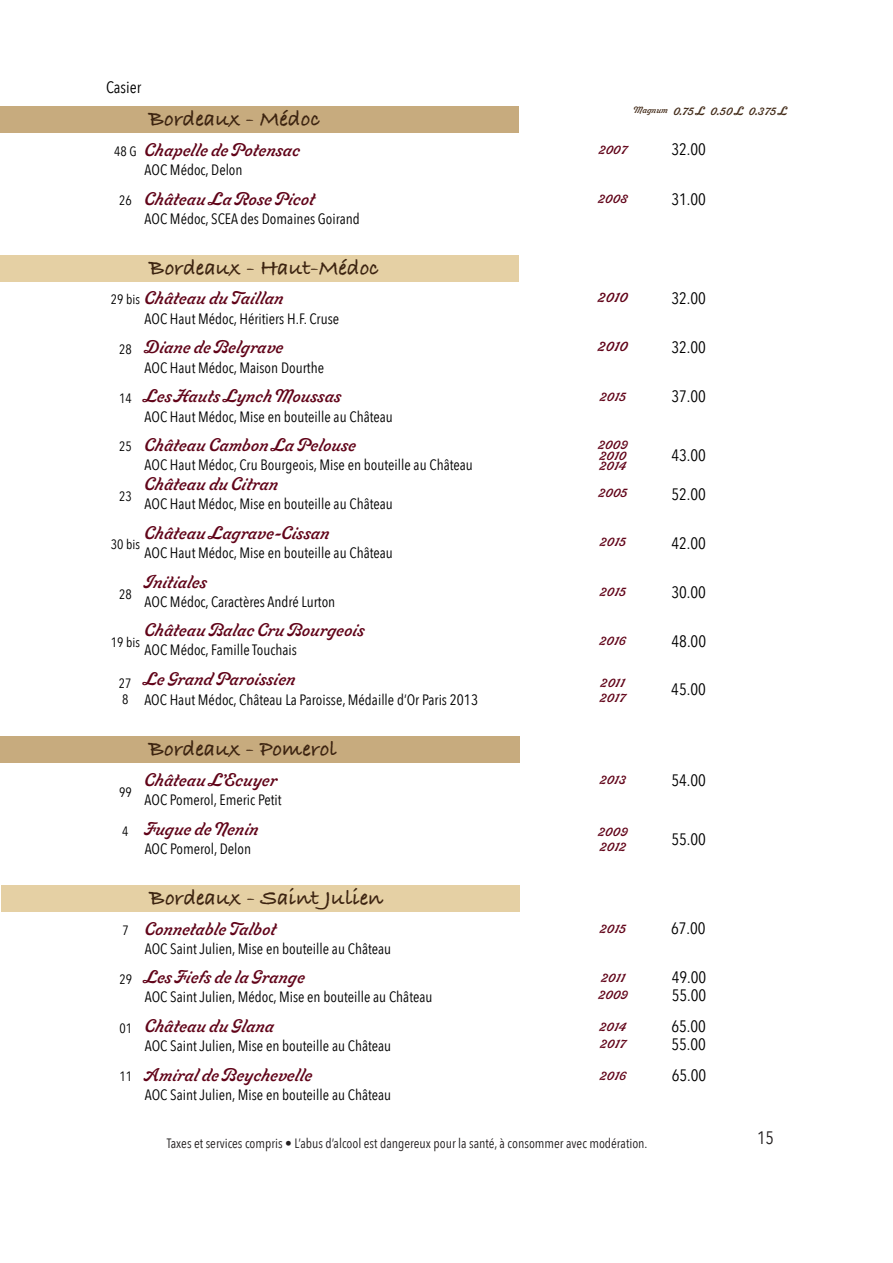
<style>
.page{position:relative;width:893px;height:1263px;background:#fff}
.page>*{position:absolute;margin:0;border:0;box-sizing:border-box;transform-origin:0 0}
.t1{font:700 22.5px "Bradley Hand ITCTT";color:#3c2310}
.t2{font:18px "Livermore Script ATF";color:#610419}
.t3{font:18px "Avenir Next Condensed";color:#231f20}
.t4{font:16.5px "Avenir Next Condensed";color:#000001}
.t5{font:15px "Avenir Next Condensed";color:#000001}
.t6{font:15px "Livermore Script ATF";color:#610419}
.t7{font:13.5px "Avenir Next Condensed";color:#231f20}
.t8{font:13.5px/10.5px "Livermore Script ATF";color:#610419}
.t9{font:13.5px/16.2px "Avenir Next Condensed";color:#000001}
.t10{font:12px "Livermore Script ATF Rough No.1";color:#3c2310}
.s1{font-family:"Avenir Next Condensed";font-size:13.5px;color:#000001}
</style>
<div class="page">
<div style="left:0;top:106px;width:519px;height:26px;background:#c7ab7e"></div>
<div style="left:0;top:255px;width:519px;height:26px;background:#e5d0a4"></div>
<div style="left:0;top:736px;width:519px;height:26px;background:#c7ab7e"></div>
<div style="left:1px;top:885px;width:518px;height:26px;background:#e5d0a4"></div>
<p class="t4" style="left:106px;top:74px;width:37px">Casier</p>
<h1 class="t1" style="left:149px;top:102px;width:173px">Bordeaux - Médoc</h1>
<p class="t10" style="left:634px;top:103px;width:155px"><sup>Magnum</sup> 0.75 L 0.50 L 0.375 L</p>
<p class="t2" style="left:145px;top:137px;width:157px">Chapelle de Potensac</p>
<p class="t5" style="left:145px;top:157px;width:100px">AOC Médoc, Delon</p>
<p class="t9" style="left:114px;top:142px;width:24px">48 G</p>
<p class="t8" style="left:598px;top:144px;width:30px">2007</p>
<p class="t4" style="left:671px;top:136px;width:36px">32.00</p>
<p class="t2" style="left:145px;top:186px;width:172px">Château La Rose Picot</p>
<p class="t5" style="left:145px;top:206px;width:217px">AOC Médoc, SCEA des Domaines Goirand</p>
<p class="t9" style="left:119px;top:192px;width:14px">26</p>
<p class="t8" style="left:598px;top:193px;width:31px">2008</p>
<p class="t4" style="left:671px;top:185px;width:36px">31.00</p>
<h1 class="t1" style="left:149px;top:251px;width:231px">Bordeaux - Haut-Médoc</h1>
<p class="t2" style="left:145px;top:286px;width:141px">Château du Taillan</p>
<p class="t5" style="left:145px;top:305px;width:196px">AOC Haut Médoc, Héritiers H.F. Cruse</p>
<p class="t9" style="left:111px;top:291px;width:31px">29 bis</p>
<p class="t9" style="left:119px;top:340px;width:14px">28</p>
<p class="t2" style="left:145px;top:335px;width:140px">Diane de Belgrave</p>
<p class="t5" style="left:145px;top:354px;width:181px">AOC Haut Médoc, Maison Dourthe</p>
<p class="t9" style="left:119px;top:389px;width:14px">14</p>
<p class="t2" style="left:145px;top:384px;width:198px">Les Hauts Lynch Moussas</p>
<p class="t5" style="left:145px;top:403px;width:250px">AOC Haut Médoc, Mise en bouteille au Château</p>
<p class="t9" style="left:119px;top:438px;width:14px">25</p>
<p class="t2" style="left:145px;top:433px;width:213px">Château Cambon La Pelouse</p>
<p class="t5" style="left:145px;top:452px;width:330px">AOC Haut Médoc, Cru Bourgeois, Mise en bouteille au Château</p>
<p class="t2" style="left:145px;top:471px;width:135px">Château du Citran</p>
<p class="t5" style="left:145px;top:491px;width:250px">AOC Haut Médoc, Mise en bouteille au Château</p>
<p class="t9" style="left:119px;top:487px;width:14px">23</p>
<p class="t9" style="left:111px;top:536px;width:31px">30 bis</p>
<p class="t9" style="left:119px;top:585px;width:14px">28</p>
<p class="t2" style="left:145px;top:520px;width:187px">Château Lagrave-Cissan</p>
<p class="t5" style="left:145px;top:540px;width:250px">AOC Haut Médoc, Mise en bouteille au Château</p>
<p class="t2" style="left:145px;top:569px;width:64px">Initiales</p>
<p class="t5" style="left:145px;top:588px;width:192px">AOC Médoc, Caractères André Lurton</p>
<p class="t6" style="left:598px;top:286px;width:32px">2010</p>
<p class="t4" style="left:671px;top:284px;width:36px">32.00</p>
<p class="t6" style="left:598px;top:335px;width:32px">2010</p>
<p class="t4" style="left:671px;top:333px;width:36px">32.00</p>
<p class="t8" style="left:599px;top:390px;width:28px">2015</p>
<p class="t4" style="left:671px;top:382px;width:36px">37.00</p>
<p class="t8" style="left:598px;top:439px;width:31px;text-align:justify">2009<br>2010<br>2014</p>
<p class="t4" style="left:671px;top:442px;width:36px">43.00</p>
<p class="t8" style="left:598px;top:487px;width:31px">2005</p>
<p class="t4" style="left:671px;top:480px;width:36px">52.00</p>
<p class="t8" style="left:599px;top:536px;width:28px">2015</p>
<p class="t4" style="left:671px;top:529px;width:36px">42.00</p>
<p class="t8" style="left:599px;top:586px;width:28px">2015</p>
<p class="t4" style="left:671px;top:578px;width:36px">30.00</p>
<p class="t2" style="left:145px;top:617px;width:221px">Château Balac Cru Bourgeois</p>
<p class="t5" style="left:145px;top:637px;width:154px">AOC Médoc, Famille Touchais</p>
<p class="t4" style="left:671px;top:627px;width:36px">48.00</p>
<p class="t9" style="left:111px;top:634px;width:31px">19 bis</p>
<p class="t8" style="left:599px;top:635px;width:28px">2016</p>
<p class="t2" style="left:144px;top:667px;width:153px">Le Grand Paroissien</p>
<p class="t5" style="left:144px;top:686px;width:335px">AOC Haut Médoc, Château La Paroisse, Médaille d’Or Paris 2013</p>
<p class="t9" style="left:119px;top:674px;width:14px">27<br>8</p>
<p class="t8" style="left:599px;top:674px;width:27px;line-height:15px">2011<br>2017</p>
<p class="t4" style="left:671px;top:676px;width:36px">45.00</p>
<p class="t9" style="left:119px;top:783px;width:14px">99</p>
<p class="t9" style="left:122px;top:822px;width:8px">4</p>
<h1 class="t1" style="left:149px;top:732px;width:189px">Bordeaux - Pomerol</h1>
<p class="t2" style="left:145px;top:767px;width:134px">Château L’Ecuyer</p>
<p class="t5" style="left:145px;top:787px;width:138px">AOC Pomerol, Emeric Petit</p>
<p class="t2" style="left:145px;top:816px;width:115px">Fugue de Nenin</p>
<p class="t5" style="left:145px;top:836px;width:108px">AOC Pomerol, Delon</p>
<h1 class="t1" style="left:150px;top:881px;width:235px">Bordeaux - Saint Julien</h1>
<p class="t2" style="left:123px;top:916px;width:155px"><span class="s1">7</span> Connetable Talbot</p>
<p class="t5" style="left:145px;top:935px;width:248px">AOC Saint Julien, Mise en bouteille au Château</p>
<p class="t9" style="left:119px;top:970px;width:14px">29</p>
<p class="t9" style="left:119px;top:1019px;width:14px">01</p>
<p class="t2" style="left:145px;top:965px;width:162px">Les Fiefs de la Grange</p>
<p class="t5" style="left:145px;top:984px;width:289px">AOC Saint Julien, Médoc, Mise en bouteille au Château</p>
<p class="t2" style="left:145px;top:1013px;width:131px">Château du Glana</p>
<p class="t5" style="left:145px;top:1033px;width:248px">AOC Saint Julien, Mise en bouteille au Château</p>
<p class="t8" style="left:599px;top:774px;width:28px">2013</p>
<p class="t4" style="left:671px;top:766px;width:36px">54.00</p>
<p class="t8" style="left:598px;top:823px;width:31px;line-height:15px">2009<br>2012</p>
<p class="t4" style="left:671px;top:825px;width:36px">55.00</p>
<p class="t8" style="left:599px;top:923px;width:28px">2015</p>
<p class="t4" style="left:671px;top:914px;width:36px">67.00</p>
<p class="t8" style="left:601px;top:972px;width:26px">2011</p>
<p class="t4" style="left:672px;top:963px;width:36px">49.00</p>
<p class="t8" style="left:598px;top:989px;width:31px">2009</p>
<p class="t4" style="left:672px;top:981px;width:36px">55.00</p>
<p class="t8" style="left:599px;top:1021px;width:28px">2014</p>
<p class="t4" style="left:671px;top:1012px;width:36px">65.00</p>
<p class="t8" style="left:600px;top:1038px;width:27px">2017</p>
<p class="t4" style="left:671px;top:1030px;width:36px">55.00</p>
<p class="t2" style="left:145px;top:1062px;width:169px">Amiral de Beychevelle</p>
<p class="t5" style="left:145px;top:1082px;width:248px">AOC Saint Julien, Mise en bouteille au Château</p>
<p class="t9" style="left:119px;top:1068px;width:14px">11</p>
<p class="t8" style="left:599px;top:1069px;width:28px">2016</p>
<p class="t4" style="left:672px;top:1061px;width:36px">65.00</p>
<p class="t7" style="left:167px;top:1131px;width:482px">Taxes et services compris • L’abus d’alcool est dangereux pour la santé, à consommer avec modération.</p>
<p class="t3" style="left:757px;top:1122px;width:18px">15</p>
</div>
